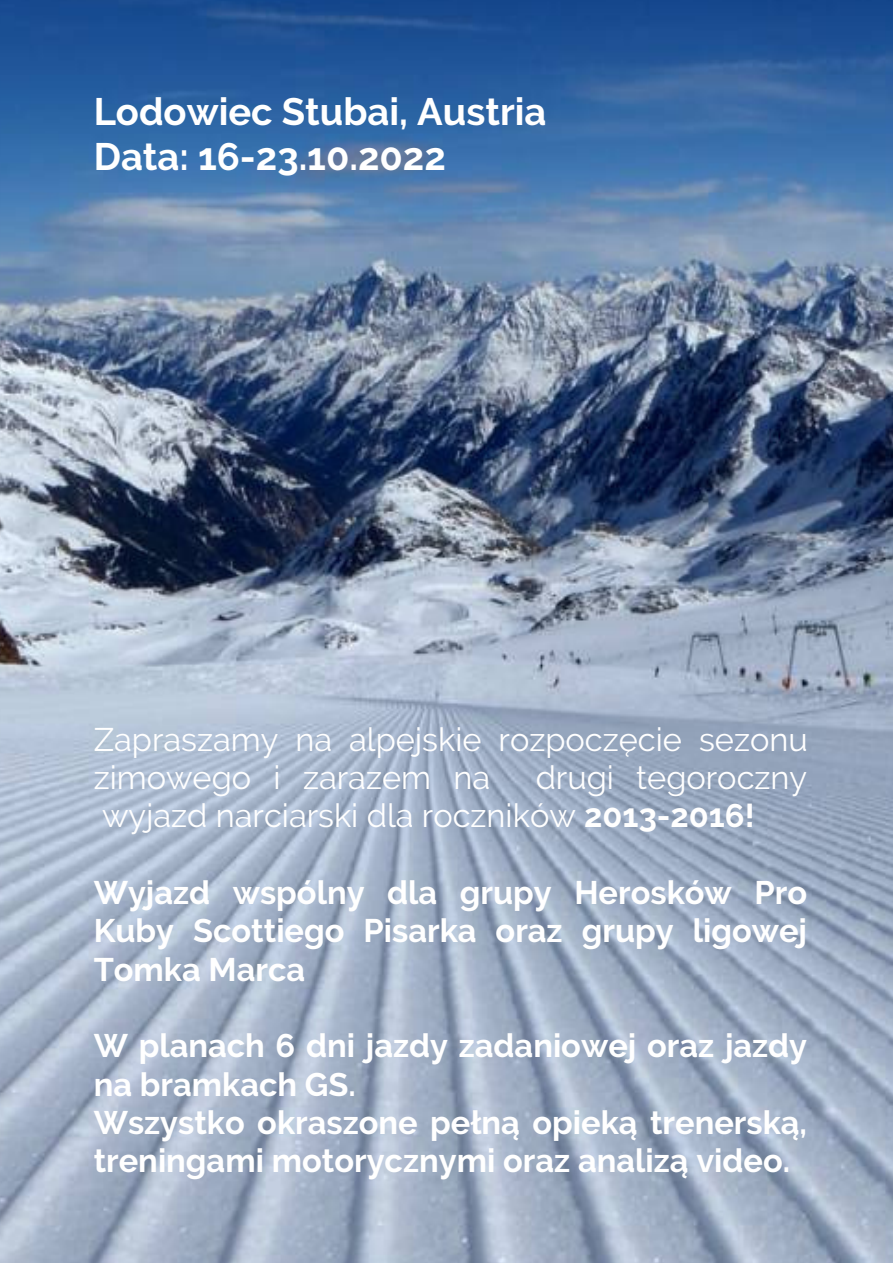
<style>
.page{position:relative;width:893px;height:1264px;background:#fff}
.page>*{position:absolute;margin:0;border:0;box-sizing:border-box;transform-origin:0 0}
.t1{font:700 38.1px/45.2px "Raleway";color:#fff}
.t2{font:700 32.55px/38.2px "Raleway";color:#fff;text-align:justify}
.t3{font:32.55px/38.2px "Raleway";color:#fff}
.s1{font-weight:700}
</style>
<div class="page">
<img style="left:0;top:0;width:892px;height:1262px">
<p class="t1" style="left:94px;top:89px;width:454px">Lodowiec Stubai, Austria<br>Data: 16-23.10.2022</p>
<p class="t3" style="left:94px;top:720px;width:715px">Zapraszamy na alpejskie rozpoczęcie sezonu zimowego i zarazem na</p>
<p class="t3" style="left:102px;top:758px;width:706px;text-indent:433px">drugi tegoroczny wyjazd narciarski dla roczników <span class="s1">2013-2016!</span></p>
<p class="t2" style="left:94px;top:873px;width:715px">Wyjazd wspólny dla grupy Herosków Pro Kuby Scottiego Pisarka oraz grupy ligowej Tomka Marca</p>
<p class="t2" style="left:94px;top:1026px;width:715px;text-align:left">W planach 6 dni jazdy zadaniowej oraz jazdy na bramkach GS.<br>Wszystko okraszone pełną opieką trenerską, treningami motorycznymi oraz analizą video.</p>
</div>
